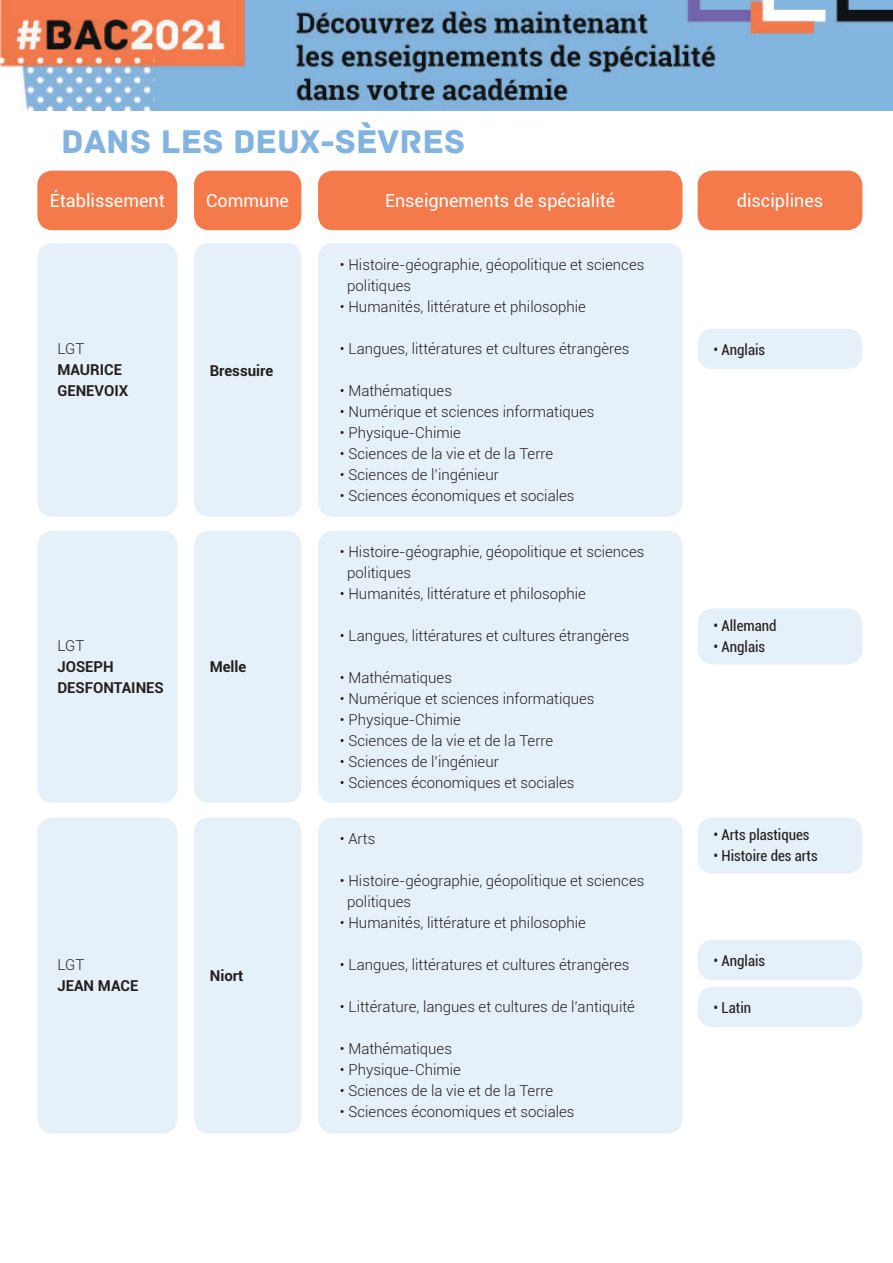
<style>
.page{position:relative;width:893px;height:1263px;background:#fff}
.page>*{position:absolute;margin:0;border:0;box-sizing:border-box;transform-origin:0 0}
.t1{font:34.5px "Archive";color:#83b4e0}
.t2{font:18px "Roboto";color:#fff}
.t3{font:300 15px/21px "Roboto";color:#231f20}
.t4{font:condensed 15px "Roboto";color:#231f20}
.t5{font:700 15px/21px "Roboto";color:#231f20}
</style>
<div class="page">
<div style="left:37px;top:531px;width:140px;height:272px;background:#e6f0f8;border-radius:15px"></div>
<div style="left:37px;top:817px;width:140px;height:316px;background:#e6f0f8;border-radius:15px"></div>
<div style="left:194px;top:531px;width:107px;height:272px;background:#e6f0f8;border-radius:15px"></div>
<div style="left:194px;top:817px;width:107px;height:316px;background:#e6f0f8;border-radius:15px"></div>
<div style="left:318px;top:531px;width:364px;height:272px;background:#e6f0f8;border-radius:15px"></div>
<div style="left:318px;top:817px;width:364px;height:316px;background:#e6f0f8;border-radius:15px"></div>
<div style="left:698px;top:817px;width:164px;height:56px;background:#e6f0f8;border-radius:15px"></div>
<div style="left:698px;top:608px;width:164px;height:56px;background:#e6f0f8;border-radius:15px"></div>
<img style="left:0;top:0;width:893px;height:110px">
<div style="left:37px;top:243px;width:140px;height:274px;background:#e6f0f8;border-radius:15px"></div>
<div style="left:194px;top:243px;width:107px;height:274px;background:#e6f0f8;border-radius:15px"></div>
<div style="left:318px;top:243px;width:364px;height:274px;background:#e6f0f8;border-radius:15px"></div>
<div style="left:698px;top:987px;width:164px;height:40px;background:#e6f0f8;border-radius:15px"></div>
<div style="left:698px;top:940px;width:164px;height:40px;background:#e6f0f8;border-radius:15px"></div>
<div style="left:698px;top:329px;width:164px;height:40px;background:#e6f0f8;border-radius:15px"></div>
<div style="left:318px;top:171px;width:364px;height:59px;background:#f47a4c;border-radius:15px"></div>
<div style="left:194px;top:171px;width:107px;height:59px;background:#f47a4c;border-radius:15px"></div>
<div style="left:37px;top:171px;width:140px;height:59px;background:#f47a4c;border-radius:15px"></div>
<div style="left:698px;top:171px;width:164px;height:59px;background:#f47a4c;border-radius:15px"></div>
<h1 class="t1" style="left:61px;top:122px;width:406px">DANS LES DEUX-SÈVRES</h1>
<p class="t2" style="left:50px;top:188px;width:116px">Établissement</p>
<p class="t2" style="left:206px;top:188px;width:84px">Commune</p>
<p class="t2" style="left:385px;top:188px;width:232px">Enseignements de spécialité</p>
<p class="t2" style="left:737px;top:188px;width:88px">disciplines</p>
<p class="t3" style="left:57px;top:337px;width:29px">LGT</p>
<p class="t5" style="left:57px;top:358px;width:73px">MAURICE<br>GENEVOIX</p>
<p class="t5" style="left:210px;top:360px;width:65px">Bressuire</p>
<p class="t3" style="left:347px;top:253px;width:299px;text-indent:-7px">• Histoire-géographie, géopolitique et sciences politiques</p>
<p class="t3" style="left:340px;top:295px;width:248px">• Humanités, littérature et philosophie</p>
<p class="t3" style="left:340px;top:337px;width:291px">• Langues, littératures et cultures étrangères</p>
<p class="t3" style="left:340px;top:379px;width:114px">• Mathématiques</p>
<p class="t3" style="left:340px;top:400px;width:256px">• Numérique et sciences informatiques</p>
<p class="t3" style="left:340px;top:421px;width:123px">• Physique-Chimie</p>
<p class="t3" style="left:340px;top:442px;width:215px">• Sciences de la vie et de la Terre</p>
<p class="t3" style="left:340px;top:463px;width:160px">• Sciences de l’ingénieur</p>
<p class="t3" style="left:340px;top:484px;width:236px">• Sciences économiques et sociales</p>
<p class="t4" style="left:713px;top:339px;width:53px">• Anglais</p>
<p class="t3" style="left:347px;top:540px;width:299px;text-indent:-7px">• Histoire-géographie, géopolitique et sciences politiques</p>
<p class="t3" style="left:340px;top:582px;width:248px">• Humanités, littérature et philosophie</p>
<p class="t3" style="left:340px;top:624px;width:291px">• Langues, littératures et cultures étrangères</p>
<p class="t3" style="left:340px;top:666px;width:114px">• Mathématiques</p>
<p class="t3" style="left:340px;top:687px;width:256px">• Numérique et sciences informatiques</p>
<p class="t3" style="left:340px;top:708px;width:123px">• Physique-Chimie</p>
<p class="t3" style="left:340px;top:729px;width:215px">• Sciences de la vie et de la Terre</p>
<p class="t3" style="left:340px;top:750px;width:160px">• Sciences de l’ingénieur</p>
<p class="t3" style="left:340px;top:771px;width:236px">• Sciences économiques et sociales</p>
<p class="t4" style="left:713px;top:615px;width:65px">• Allemand</p>
<p class="t3" style="left:57px;top:635px;width:29px">LGT</p>
<p class="t4" style="left:713px;top:636px;width:53px">• Anglais</p>
<p class="t5" style="left:57px;top:656px;width:108px">JOSEPH<br>DESFONTAINES</p>
<p class="t5" style="left:210px;top:656px;width:38px">Melle</p>
<p class="t3" style="left:57px;top:954px;width:29px">LGT</p>
<p class="t5" style="left:57px;top:975px;width:83px">JEAN MACE</p>
<p class="t5" style="left:210px;top:965px;width:35px">Niort</p>
<p class="t3" style="left:340px;top:828px;width:37px">• Arts</p>
<p class="t3" style="left:347px;top:870px;width:299px;text-indent:-7px">• Histoire-géographie, géopolitique et sciences politiques</p>
<p class="t3" style="left:340px;top:912px;width:248px">• Humanités, littérature et philosophie</p>
<p class="t3" style="left:340px;top:954px;width:291px">• Langues, littératures et cultures étrangères</p>
<p class="t3" style="left:340px;top:996px;width:296px">• Littérature, langues et cultures de l’antiquité</p>
<p class="t3" style="left:340px;top:1038px;width:114px">• Mathématiques</p>
<p class="t3" style="left:340px;top:1059px;width:123px">• Physique-Chimie</p>
<p class="t3" style="left:340px;top:1080px;width:215px">• Sciences de la vie et de la Terre</p>
<p class="t3" style="left:340px;top:1101px;width:236px">• Sciences économiques et sociales</p>
<p class="t4" style="left:713px;top:825px;width:98px">• Arts plastiques</p>
<p class="t4" style="left:713px;top:846px;width:106px">• Histoire des arts</p>
<p class="t4" style="left:713px;top:950px;width:53px">• Anglais</p>
<p class="t4" style="left:713px;top:997px;width:39px">• Latin</p>
</div>
